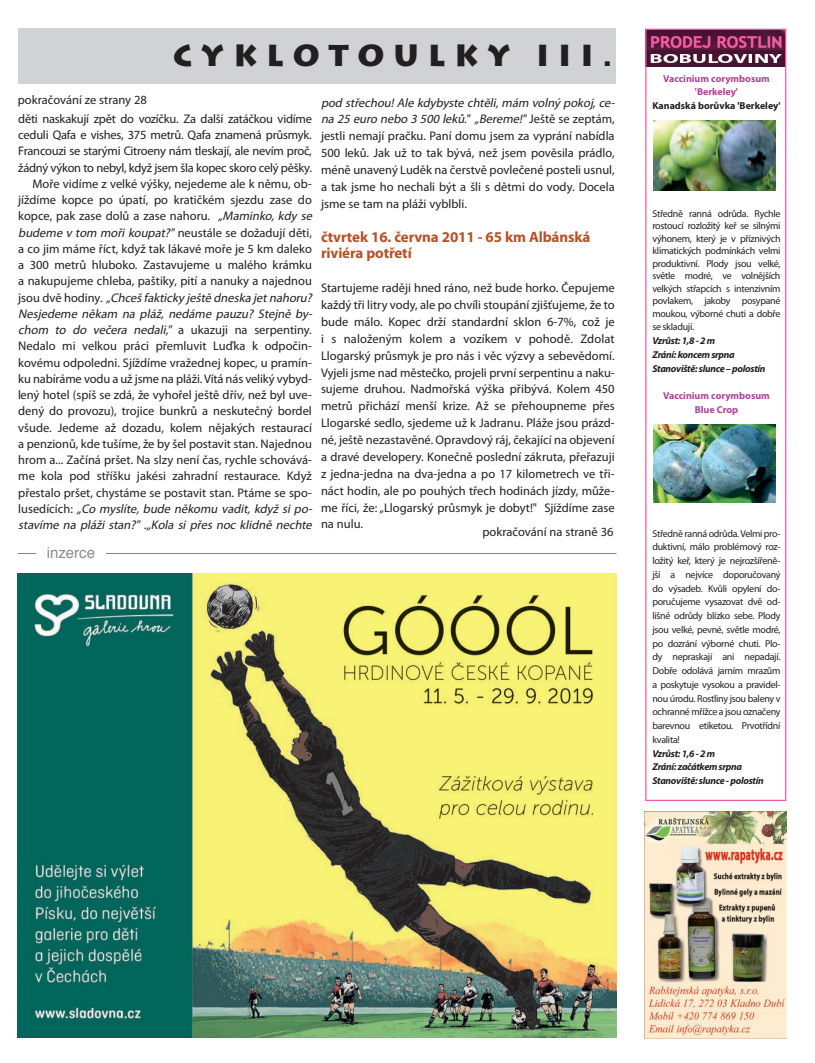
<style>
.page{position:relative;width:815px;height:1063px;background:#fff}
.page>*{position:absolute;margin:0;border:0;box-sizing:border-box;transform-origin:0 0}
.t1{font:900 30px "Lithos CE";letter-spacing:.3em;color:#231f20}
.t2{font:700 15px/16.9px "Myriad Pro";letter-spacing:-.01em;color:#b75127}
.t3{font:15px "Helvetica";color:#8a8c8f}
.t4{font:12.5px/16.2px "Myriad Pro";color:#231f20;text-align:right}
.t5{font:10px/13.8px "Myriad Pro";letter-spacing:-.03em;color:#231f20;text-align:justify}
.t6{font:italic 700 10px/13.8px "Myriad Pro";letter-spacing:-.03em;color:#231f20}
.t7{font:700 10px/13.8px "Myriad Pro";color:#ae4198;text-align:center}
.t8{font:700 10px "Myriad Pro";color:#231f20}
.s1{font-style:italic}
</style>
<div class="page">
<img style="left:18px;top:573px;width:599px;height:465px">
<img style="left:647px;top:31px;width:137px;height:36px">
<div style="left:645px;top:29px;width:141px;height:772px;border:1px solid #f05da3"></div>
<img style="left:654px;top:120px;width:121px;height:71px">
<img style="left:654px;top:424px;width:121px;height:79px">
<img style="left:645px;top:811px;width:141px;height:227px">
<div style="left:18px;top:28px;width:597px;height:56px;background:#d1d2d4"></div>
<hr style="left:18px;top:553px;width:599px;height:1px;background:#808285">
<div style="left:36px;top:546px;width:70px;height:21px;background:#fff"></div>
<h1 class="t1" style="left:173px;top:37px;width:440px">CYKLOTOULKY III.</h1>
<p class="t4" style="left:18px;top:91px;width:131px">pokračování ze strany 28</p>
<p class="t4" style="left:321px;top:94px;width:298px;line-height:16.9px;text-align:left"><span class="s1">pod střechou!Ale kdybyste chtěli,mám volný pokoj,ce&shy;na 25 euro nebo 3 500 leků." „Bereme!"</span>J e š t ě s e z e p t á m , jestli nemají pračku. Paní domu jsem za vyprání nabídla 500 leků. Jak už to tak bývá, než jsem pověsila prádlo, méně unavený Luděk na čerstvě povlečené posteli usnul, a tak jsme ho nechali být a šli s dětmi do vody. Docela jsme se tam na pláži vyblbli.</p>
<p class="t2" style="left:321px;top:228px;width:271px">čtvrtek 16. června 2011 - 65 km Albánská riviéra potřetí</p>
<p class="t4" style="left:321px;top:279px;width:295px;line-height:16.9px;text-align:justify">Startujeme raději hned ráno, než bude horko. Čepujeme každý tři litry vody, ale po chvíli stoupání zjišťujeme, že to bude málo. Kopec drží standardní sklon 6-7%, což je i s naloženým kolem a vozíkem v pohodě. Zdolat Llogarský průsmyk je pro nás i věc výzvy a sebevědomí.<br>Vyjeli jsme nad městečko, projeli první serpentinu a naku&shy;sujeme druhou. Nadmořská výška přibývá. Kolem 450 metrů přichází menší krize. Až se přehoupneme přes Llogarské sedlo, sjedeme už k Jadranu. Pláže jsou prázd&shy;né, ještě nezastavěné. Opravdový ráj, čekající na objevení a dravé developery. Konečně poslední zákruta, přeřazuji z jedna-jedna na dva-jedna a po 17 kilometrech ve tři&shy;náct hodin, ale po pouhých třech hodinách jízdy, může&shy;me říci, že: „Llogarský průsmyk je dobyt!" Sjíždíme zase na nulu.</p>
<p class="t4" style="left:18px;top:110px;width:298px">děti naskakují zpět do vozíčku. Za další zatáčkou vidíme ceduli Qafa e vishes, 375 metrů. Qafa znamená průsmyk.<br>Francouzi se starými Citroeny nám tleskají, ale nevím proč, žádný výkon to nebyl, když jsem šla kopec skoro celý pěšky.<br>Moře vidíme z velké výšky, nejedeme ale k němu, ob&shy;jíždíme kopce po úpatí, po kratičkém sjezdu zase do kopce, pak zase dolů a zase nahoru. <span class="s1">„Maminko, kdy se budeme v tom mořikoupat?"</span>neustále se dožadují děti, a co jim máme říct, když tak lákavé moře je 5 km daleko a 300 metrů hluboko. Zastavujeme u malého krámku a nakupujeme chleba, paštiky, pití a nanuky a najednou j s o u d v ě h o d i n y. <span class="s1">„Chcešfakticky ještě dneska jetnahoru?<br>Nesjedeme někam na pláž, nedáme pauzu? Stejně by&shy;chom to do večera nedali,"</span> a ukazuji na serpentiny.<br>Nedalo mi velkou práci přemluvit Luďka k odpočin&shy;kovému odpoledni. Sjíždíme vražednej kopec, u pramín&shy;ku nabíráme vodu a už jsme na pláži. Vítá nás veliký vybyd&shy;lený hotel (spíš se zdá, že vyhořel ještě dřív, než byl uve&shy;dený do provozu), trojice bunkrů a neskutečný bordel všude. Jedeme až dozadu, kolem nějakých restaurací a penzionů, kde tušíme, že by šel postavit stan. Najednou hrom a... Začíná pršet. Na slzy není čas, rychle schovává&shy;me kola pod stříšku jakési zahradní restaurace. Když přestalo pršet, chystáme se postavit stan. Ptáme se spo&shy;l u s e d íc íc h : <span class="s1">„Co myslíte, bude někomu vadit, když si po&shy;stavíme na pláži stan?" .„Kola si přes noc klidně nechte</span></p>
<p class="t4" style="left:482px;top:523px;width:133px">pokračování na straně 36</p>
<p class="t3" style="left:47px;top:541px;width:50px">inzerce</p>
<p class="t7" style="left:663px;top:71px;width:108px">Vaccinium corymbosum 'Berkeley'</p>
<p class="t8" style="left:652px;top:99px;width:130px">Kanadská borůvka 'Berkeley'</p>
<p class="t5" style="left:652px;top:207px;width:130px;line-height:12.5px">Středně ranná odrůda. Rychle rostoucí rozložitý keř se silnými výhonem, který je v příznivých klimatických podmínkách velmi produktivní. Plody jsou velké, světle modré, ve volnějších velkých střapcích s intenzivním povlakem, jakoby posypané moukou, výborné chuti a dobře</p>
<p class="t5" style="left:652px;top:320px;width:43px">se skladují.</p>
<p class="t6" style="left:652px;top:334px;width:115px">Vzrůst: 1,8 - 2 m<br>Zrání: koncem srpna<br>Stanoviště: slunce – polostín</p>
<p class="t7" style="left:663px;top:389px;width:108px">Vaccinium corymbosum<br>Blue Crop</p>
<p class="t5" style="left:652px;top:526px;width:130px">Středně ranná odrůda. Velmi pro&shy;duktivní, málo problémový roz&shy;ložitý keř, který je nejrozšířeně&shy;jší a nejvíce doporučovaný do výsadeb. Kvůli opylení do&shy;poručujeme vysazovat dvě od&shy;lišné odrůdy blízko sebe. Plody jsou velké, pevné, světle modré, po dozrání výborné chuti. Plo&shy;dy nepraskají ani nepadají.<br>Dobře odolává jarním mrazům a poskytuje vysokou a pravidel&shy;nou úrodu. Rostliny jsou baleny v ochranné mřížce a jsou označeny barevnou etiketou. Prvotřídní kvalita!</p>
<p class="t6" style="left:652px;top:746px;width:113px">Vzrůst: 1,6 - 2 m<br>Zrání: začátkem srpna<br>Stanoviště: slunce - polostín</p>
</div>
